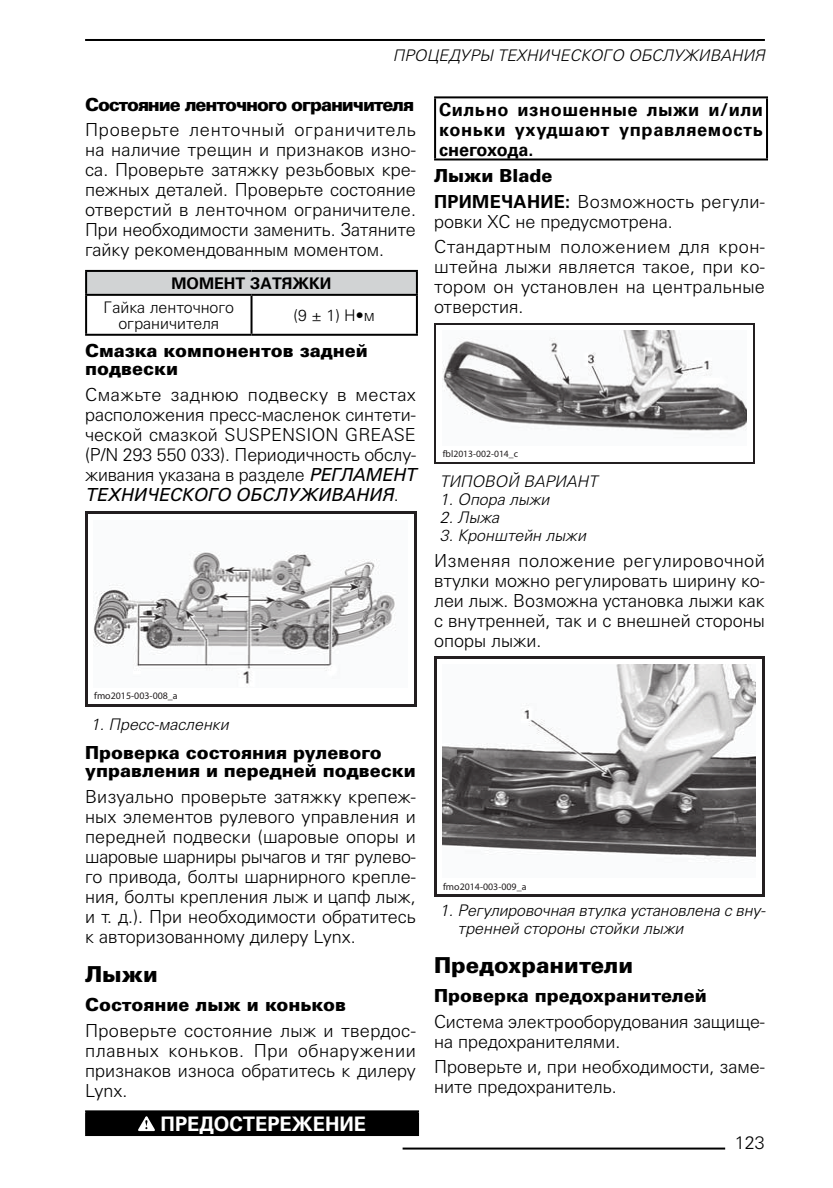
<style>
.page{position:relative;width:833px;height:1188px;background:#fff}
.page>*{position:absolute;margin:0;border:0;box-sizing:border-box;transform-origin:0 0}
.t1{font:900 22px "Univers Cyr";color:#000}
.t2{font:700 20px "Univers Cyr";color:#fff}
.t3{font:300 18px/20px "Univers Cyr";color:#000;text-align:justify}
.t4{font:900 18px/18px "Univers Cyr";color:#000}
.t5{font:700 18px/20px "Univers Cyr";letter-spacing:.035em;color:#000;text-align:justify}
.t6{font:900 18px "Univers Cyr";letter-spacing:-.06em;color:#000}
.t7{font:italic 300 16px/18px "Univers Cyr";color:#000}
.t8{font:300 16px/16px "Univers Cyr";color:#000;text-align:center}
.t9{font:700 16px "Univers Cyr";color:#000}
.t10{font:300 10px "Univers";color:#231f20}
.t11{font:300 9.6px "Univers";color:#231f20}
.s1{font-weight:400;font-style:italic}
.s2{font-weight:900}
.s3{font-weight:700}
</style>
<div class="page">
<hr style="left:85px;top:39px;width:679px;height:2px;background:#000">
<hr style="left:402px;top:1147px;width:323px;height:2px;background:#000">
<div style="left:86px;top:271px;width:331px;height:24px;background:#d1d3d4"></div>
<hr style="left:85px;top:270px;width:166px;height:2px;background:#000">
<hr style="left:85px;top:272px;width:2px;height:22px;background:#000">
<hr style="left:251px;top:270px;width:167px;height:2px;background:#000">
<hr style="left:416px;top:272px;width:2px;height:22px;background:#000">
<hr style="left:85px;top:294px;width:166px;height:2px;background:#000">
<hr style="left:85px;top:296px;width:2px;height:38px;background:#000">
<hr style="left:251px;top:294px;width:167px;height:2px;background:#000">
<hr style="left:250px;top:296px;width:2px;height:38px;background:#000">
<hr style="left:416px;top:296px;width:2px;height:38px;background:#000">
<hr style="left:85px;top:334px;width:166px;height:2px;background:#000">
<hr style="left:251px;top:334px;width:167px;height:2px;background:#000">
<img style="left:94px;top:551px;width:302px;height:133px">
<hr style="left:85px;top:511px;width:331px;height:2px;background:#231f20">
<hr style="left:85px;top:704px;width:331px;height:2px;background:#231f20">
<hr style="left:85px;top:512px;width:2px;height:193px;background:#231f20">
<hr style="left:414px;top:512px;width:2px;height:193px;background:#231f20">
<div style="left:86px;top:1111px;width:332px;height:24px;background:#000"></div>
<hr style="left:85px;top:1110px;width:334px;height:2px;background:#000">
<hr style="left:85px;top:1112px;width:2px;height:22px;background:#000">
<hr style="left:417px;top:1112px;width:2px;height:22px;background:#000">
<hr style="left:85px;top:1134px;width:334px;height:2px;background:#000">
<svg style="left:138px;top:1116px;width:17px;height:16px"></svg>
<hr style="left:434px;top:96px;width:333px;height:2px;background:#000">
<hr style="left:434px;top:98px;width:2px;height:60px;background:#000">
<hr style="left:765px;top:98px;width:2px;height:60px;background:#000">
<hr style="left:434px;top:158px;width:333px;height:2px;background:#000">
<img style="left:442px;top:331px;width:304px;height:100px">
<hr style="left:434px;top:323px;width:320px;height:2px;background:#231f20">
<hr style="left:434px;top:462px;width:320px;height:2px;background:#231f20">
<hr style="left:434px;top:324px;width:2px;height:139px;background:#231f20">
<hr style="left:752px;top:324px;width:2px;height:139px;background:#231f20">
<img style="left:443px;top:665px;width:312px;height:194px">
<hr style="left:434px;top:657px;width:330px;height:2px;background:#231f20">
<hr style="left:434px;top:895px;width:330px;height:2px;background:#231f20">
<hr style="left:434px;top:658px;width:2px;height:238px;background:#231f20">
<hr style="left:762px;top:658px;width:2px;height:238px;background:#231f20">
<p class="t7" style="left:393px;top:46px;width:373px">ПРОЦЕДУРЫ ТЕХНИЧЕСКОГО ОБСЛУЖИВАНИЯ</p>
<p class="t6" style="left:85px;top:94px;width:330px">Состояние ленточного ограничителя</p>
<p class="t3" style="left:85px;top:120px;width:332px">Проверьте ленточный ограничитель на наличие трещин и признаков изно&shy;са. Проверьте затяжку резьбовых кре&shy;пежных деталей. Проверьте состояние отверстий в ленточном ограничителе.<br>При необходимости заменить. Затяните гайку рекомендованным моментом.</p>
<p class="t9" style="left:171px;top:274px;width:161px">МОМЕНТ ЗАТЯЖКИ</p>
<p class="t8" style="left:104px;top:299px;width:132px">Гайка ленточного ограничителя</p>
<p class="t8" style="left:293px;top:307px;width:83px">(9 ± 1) Н•м</p>
<p class="t4" style="left:85px;top:341px;width:284px">Смазка компонентов задней подвески</p>
<p class="t3" style="left:85px;top:384px;width:332px">Смажьте заднюю подвеску в местах расположения пресс-масленок синтети&shy;ческой смазкой SUSPENSION GREASE (P/N 293 550 033). Периодичность обслу&shy;живания указана в разделе <span class="s1">РЕГЛАМЕНТ ТЕХНИЧЕСКОГО ОБСЛУЖИВАНИЯ</span>.</p>
<p class="t5" style="left:439px;top:99px;width:325px">Сильно изношенные лыжи и/или коньки ухудшают управляемость снегохода.</p>
<p class="t3" style="left:434px;top:163px;width:332px;line-height:25.6px"><span class="s2">Лыжи Blade<br></span><span class="s3">ПРИМЕЧАНИЕ:</span> Возможность регули-</p>
<p class="t3" style="left:434px;top:208px;width:332px;line-height:25.6px">ровки XC не предусмотрена.<br>Стандартным положением для крон-</p>
<p class="t3" style="left:434px;top:257px;width:332px">штейна лыжи является такое, при ко&shy;тором он установлен на центральные отверстия.</p>
<p class="t11" style="left:442px;top:448px;width:77px">fbl2013-002-014_c</p>
<p class="t7" style="left:439px;top:472px;width:159px">ТИПОВОЙ ВАРИАНТ</p>
<p class="t7" style="left:439px;top:490px;width:111px">1. Опора лыжи</p>
<p class="t7" style="left:439px;top:508px;width:61px">2. Лыжа</p>
<p class="t7" style="left:439px;top:526px;width:148px">3. Кронштейн лыжи</p>
<p class="t3" style="left:434px;top:550px;width:332px">Изменяя положение регулировочной втулки можно регулировать ширину ко&shy;леи лыж. Возможна установка лыжи как с внутренней, так и с внешней стороны опоры лыжи.</p>
<p class="t10" style="left:94px;top:690px;width:85px">fmo2015-003-008_a</p>
<p class="t7" style="left:91px;top:715px;width:139px">1. Пресс-масленки</p>
<p class="t4" style="left:85px;top:743px;width:332px">Проверка состояния рулевого управления и передней подвески</p>
<p class="t3" style="left:85px;top:786px;width:332px">Визуально проверьте затяжку крепеж&shy;ных элементов рулевого управления и передней подвески (шаровые опоры и шаровые шарниры рычагов и тяг рулево&shy;го привода, болты шарнирного крепле&shy;ния, болты крепления лыж и цапф лыж, и т. д.). При необходимости обратитесь к авторизованному дилеру Lynx.</p>
<p class="t1" style="left:85px;top:961px;width:74px">Лыжи</p>
<p class="t4" style="left:85px;top:995px;width:262px">Состояние лыж и коньков</p>
<p class="t3" style="left:85px;top:1020px;width:332px">Проверьте состояние лыж и твердос&shy;плавных коньков. При обнаружении признаков износа обратитесь к дилеру Lynx.</p>
<p class="t2" style="left:160px;top:1112px;width:207px">ПРЕДОСТЕРЕЖЕНИЕ</p>
<p class="t10" style="left:443px;top:880px;width:85px">fmo2014-003-009_a</p>
<p class="t7" style="left:457px;top:901px;width:309px;text-indent:-18px">1. Регулировочная втулка установлена с вну&shy;тренней стороны стойки лыжи</p>
<p class="t1" style="left:434px;top:952px;width:200px">Предохранители</p>
<p class="t4" style="left:434px;top:986px;width:274px">Проверка предохранителей</p>
<p class="t3" style="left:434px;top:1011px;width:332px">Система электрооборудования защище&shy;на предохранителями.</p>
<p class="t3" style="left:434px;top:1057px;width:332px">Проверьте и, при необходимости, заме&shy;ните предохранитель.</p>
<p class="t3" style="left:734px;top:1132px;width:32px">123</p>
</div>
